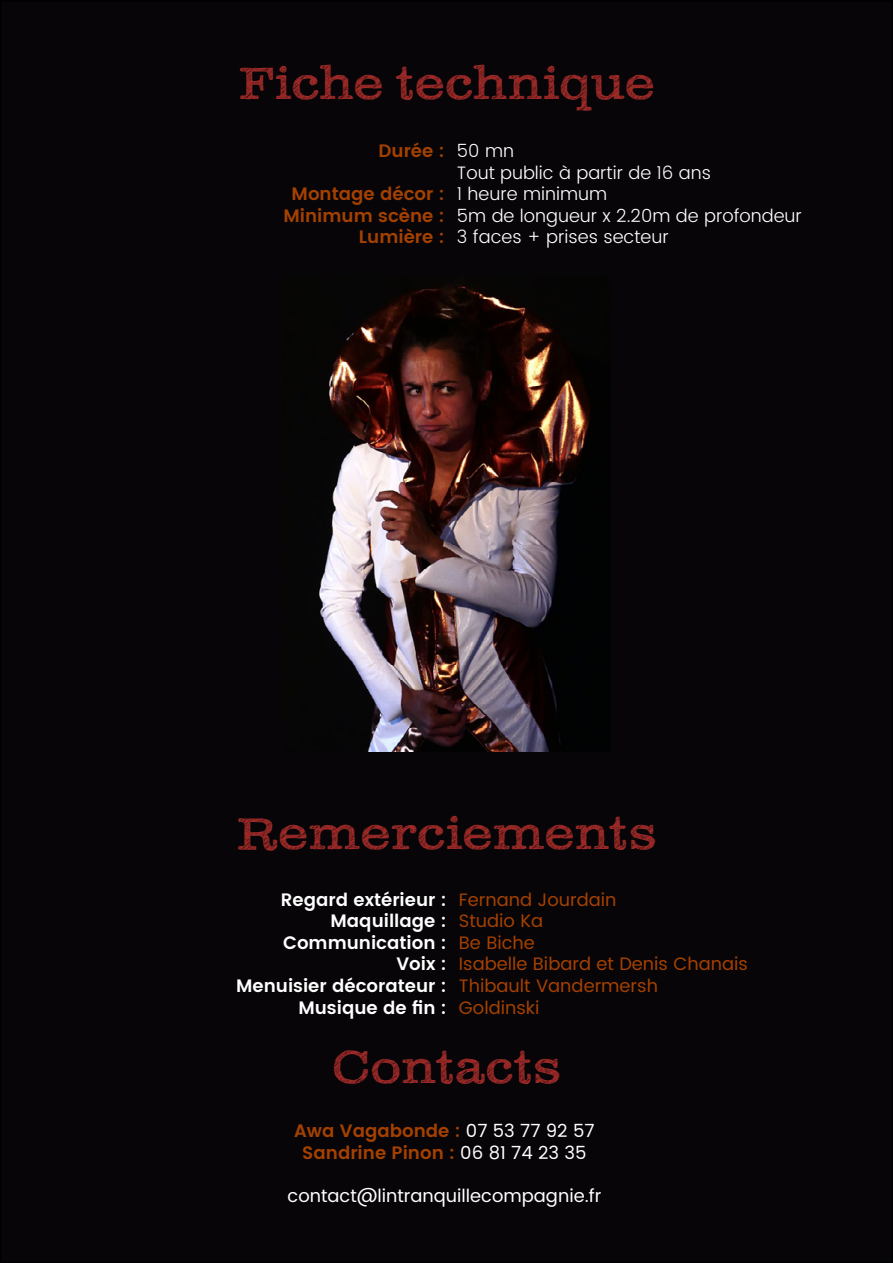
<style>
.page{position:relative;width:893px;height:1263px;background:#fff}
.page>*{position:absolute;margin:0;border:0;box-sizing:border-box;transform-origin:0 0}
.t1{font:45px "Clarendon Wide Sketch";color:#a22b28}
.t2{font:300 18px/21.6px "Poppins";color:#fff}
.t3{font:600 18px/21.6px "Poppins";color:#a54100;text-align:right}
.t4{font:18px/21.6px "Poppins";color:#a54100}
.t5{font:600 18px/21.6px "Poppins";color:#fff;text-align:right}
.t6{font:18px "Poppins";color:#fff}
.s1{font-weight:400;color:#fff}
</style>
<div class="page">
<div style="left:1px;top:1px;width:891px;height:1261px;background:#080509"></div>
<img style="left:318px;top:285px;width:272px;height:467px">
<h1 class="t1" style="left:238px;top:55px;width:418px">Fiche technique</h1>
<p class="t3" style="left:379px;top:141px;width:67px">Durée :</p>
<p class="t3" style="left:284px;top:184px;width:162px">Montage décor :<br>Minimum scène :<br>Lumière :</p>
<p class="t2" style="left:457px;top:141px;width:347px">50 mn<br>Tout public à partir de 16 ans<br>1 heure minimum<br>5m de longueur x 2.20m de profondeur<br>3 faces + prises secteur</p>
<h1 class="t1" style="left:236px;top:805px;width:422px">Remerciements</h1>
<p class="t5" style="left:236px;top:889px;width:212px">Regard extérieur :<br>Maquillage :<br>Communication :<br>Voix :<br>Menuisier décorateur :<br>Musique de fin :</p>
<p class="t4" style="left:459px;top:889px;width:290px">Fernand Jourdain<br>Studio Ka<br>Be Biche<br>Isabelle Bibard et Denis Chanais<br>Thibault Vandermersh<br>Goldinski</p>
<h1 class="t1" style="left:332px;top:1040px;width:231px">Contacts</h1>
<p class="t3" style="left:294px;top:1120px;width:302px;text-align:center">Awa Vagabonde : <span class="s1">07 53 77 92 57<br></span>Sandrine Pinon : <span class="s1">06 81 74 23 35</span></p>
<p class="t6" style="left:288px;top:1182px;width:315px">contact@lintranquillecompagnie.fr</p>
</div>
